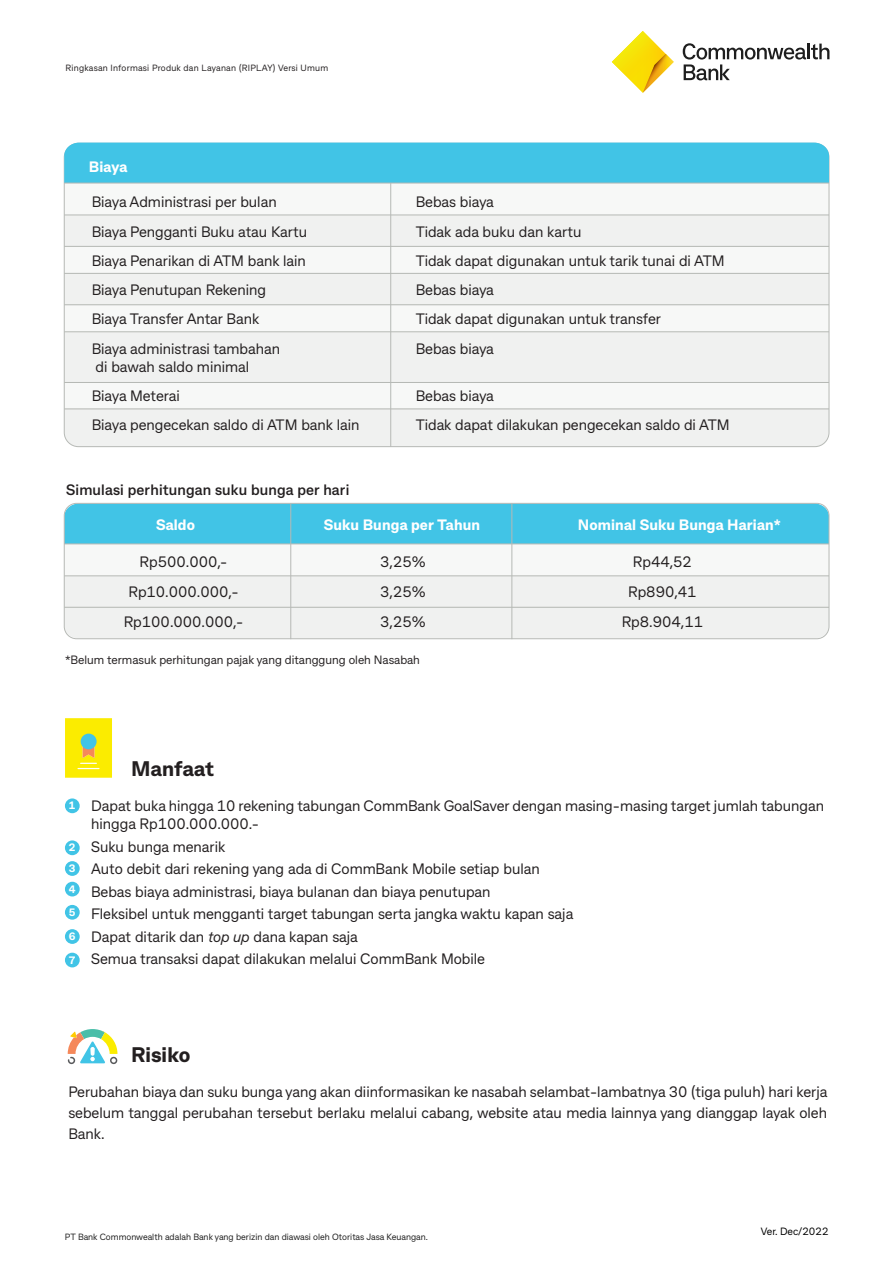
<style>
.page{position:relative;width:893px;height:1263px;background:#fff}
.page>*{position:absolute;margin:0;border:0;box-sizing:border-box;transform-origin:0 0}
.t1{font:800 21px "CBA Beacon Sans";letter-spacing:.005em;color:#231f20}
.t2{font:15px/30px "CBA Beacon Sans";color:#231f20}
.t3{font:800 15px "CBA Beacon Sans";letter-spacing:.01em;color:#fff}
.t4{font:700 15px "CBA Beacon Sans";letter-spacing:.01em;color:#231f20}
.t5{font:12px "CBA Beacon Sans";color:#231f20}
.t6{font:800 10.65px/20.7px "CBA Beacon Sans";color:#fff;text-align:justify}
.t7{font:10.5px "CBA Beacon Sans";color:#000}
.t8{font:9px "CBA Beacon Sans";color:#1e1e1e}
.t9{font:9px "CBA Beacon Sans";letter-spacing:.025em;color:#231f20}
.s1{font-style:italic}
</style>
<div class="page">
<div style="left:65px;top:798px;width:15px;height:15px;background:#41c4e6;border-radius:50%"></div>
<svg style="left:683px;top:43px;width:146px;height:37px"></svg>
<svg style="left:612px;top:31px;width:62px;height:62px"></svg>
<div style="left:65px;top:840px;width:15px;height:15px;background:#41c4e6;border-radius:50%"></div>
<div style="left:65px;top:861px;width:15px;height:15px;background:#41c4e6;border-radius:50%"></div>
<div style="left:65px;top:882px;width:15px;height:14px;background:#41c4e6;border-radius:50%"></div>
<div style="left:65px;top:905px;width:15px;height:15px;background:#41c4e6;border-radius:50%"></div>
<div style="left:65px;top:929px;width:15px;height:15px;background:#41c4e6;border-radius:50%"></div>
<div style="left:65px;top:953px;width:15px;height:14px;background:#41c4e6;border-radius:50%"></div>
<svg style="left:68px;top:1029px;width:49px;height:35px"></svg>
<svg style="left:65px;top:718px;width:47px;height:60px;background:#ede619"></svg>
<div style="left:64px;top:410px;width:765px;height:37px;background:#f0f1f0"></div>
<div style="left:64px;top:183px;width:765px;height:32px;background:#f7f8f7"></div>
<div style="left:64px;top:215px;width:765px;height:31px;background:#f0f1f0"></div>
<div style="left:64px;top:273px;width:765px;height:32px;background:#f0f1f0"></div>
<div style="left:64px;top:332px;width:765px;height:50px;background:#f0f1f0"></div>
<div style="left:64px;top:246px;width:765px;height:27px;background:#f7f8f7"></div>
<div style="left:64px;top:382px;width:765px;height:27px;background:#f7f8f7"></div>
<div style="left:64px;top:305px;width:765px;height:27px;background:#f7f8f7"></div>
<div style="left:64px;top:143px;width:765px;height:40px;background:#41c4e6"></div>
<hr style="left:64px;top:215px;width:765px;height:1px;background:#b6b9b5">
<hr style="left:64px;top:183px;width:765px;height:1px;background:#b6b9b5">
<hr style="left:64px;top:246px;width:765px;height:1px;background:#b6b9b5">
<hr style="left:64px;top:273px;width:765px;height:1px;background:#b6b9b5">
<hr style="left:64px;top:304px;width:765px;height:1px;background:#b6b9b5">
<hr style="left:64px;top:331px;width:765px;height:1px;background:#b6b9b5">
<hr style="left:64px;top:382px;width:765px;height:1px;background:#b6b9b5">
<hr style="left:64px;top:409px;width:765px;height:1px;background:#b6b9b5">
<hr style="left:390px;top:183px;width:1px;height:264px;background:#b6b9b5">
<div style="left:64px;top:576px;width:765px;height:31px;background:#f0f1f0"></div>
<div style="left:64px;top:608px;width:765px;height:30px;background:#f0f1f0"></div>
<div style="left:64px;top:544px;width:765px;height:32px;background:#f7f8f7"></div>
<div style="left:64px;top:503px;width:765px;height:41px;background:#41c4e6"></div>
<hr style="left:64px;top:576px;width:765px;height:1px;background:#b6b9b5">
<hr style="left:64px;top:544px;width:765px;height:1px;background:#b6b9b5">
<hr style="left:64px;top:607px;width:765px;height:1px;background:#b6b9b5">
<hr style="left:291px;top:503px;width:1px;height:136px;background:#b6b9b5">
<hr style="left:512px;top:503px;width:1px;height:136px;background:#b6b9b5">
<div style="left:64px;top:503px;width:765px;height:136px;border:1px solid #b6b9b5;border-radius:12px"></div>
<p class="t9" style="left:66px;top:62px;width:264px">Ringkasan Informasi Produk dan Layanan (RIPLAY) Versi Umum</p>
<p class="t3" style="left:89px;top:157px;width:40px">Biaya</p>
<p class="t2" style="left:92px;top:186px;width:186px">Biaya Administrasi per bulan</p>
<p class="t2" style="left:416px;top:186px;width:80px">Bebas biaya</p>
<p class="t2" style="left:92px;top:216px;width:217px">Biaya Pengganti Buku atau Kartu</p>
<p class="t2" style="left:416px;top:216px;width:167px">Tidak ada buku dan kartu</p>
<p class="t2" style="left:92px;top:245px;width:216px">Biaya Penarikan di ATM bank lain</p>
<p class="t2" style="left:416px;top:245px;width:310px">Tidak dapat digunakan untuk tarik tunai di ATM</p>
<p class="t2" style="left:92px;top:274px;width:176px">Biaya Penutupan Rekening</p>
<p class="t2" style="left:416px;top:274px;width:80px">Bebas biaya</p>
<p class="t2" style="left:92px;top:303px;width:169px">Biaya Transfer Antar Bank</p>
<p class="t2" style="left:416px;top:303px;width:247px">Tidak dapat digunakan untuk transfer</p>
<p class="t2" style="left:92px;top:333px;width:190px">Biaya administrasi tambahan</p>
<p class="t2" style="left:416px;top:333px;width:80px">Bebas biaya</p>
<p class="t2" style="left:92px;top:351px;width:159px;line-height:29.2px">di bawah saldo minimal<br>Biaya Meterai</p>
<p class="t2" style="left:416px;top:380px;width:80px">Bebas biaya</p>
<p class="t2" style="left:92px;top:409px;width:269px">Biaya pengecekan saldo di ATM bank lain</p>
<p class="t2" style="left:416px;top:409px;width:315px">Tidak dapat dilakukan pengecekan saldo di ATM</p>
<p class="t4" style="left:66px;top:479px;width:285px">Simulasi perhitungan suku bunga per hari</p>
<p class="t3" style="left:156px;top:515px;width:41px">Saldo</p>
<p class="t3" style="left:324px;top:515px;width:158px">Suku Bunga per Tahun</p>
<p class="t3" style="left:578px;top:515px;width:204px">Nominal Suku Bunga Harian*</p>
<p class="t2" style="left:124px;top:546px;width:121px;text-align:center">Rp500.000,-<br>Rp10.000.000,-<br>Rp100.000.000,-</p>
<p class="t2" style="left:380px;top:546px;width:47px;text-align:justify">3,25% 3,25% 3,25%</p>
<p class="t2" style="left:622px;top:546px;width:83px;text-align:center">Rp44,52<br>Rp890,41<br>Rp8.904,11</p>
<p class="t5" style="left:65px;top:651px;width:356px">*Belum termasuk perhitungan pajak yang ditanggung oleh Nasabah</p>
<p class="t6" style="left:69px;top:795px;width:8px">1</p>
<p class="t6" style="left:69px;top:837px;width:8px">2<br>3<br>4</p>
<p class="t6" style="left:69px;top:901px;width:8px">5</p>
<p class="t6" style="left:69px;top:926px;width:8px">6</p>
<p class="t6" style="left:69px;top:949px;width:8px">7</p>
<h1 class="t1" style="left:131px;top:755px;width:84px">Manfaat</h1>
<p class="t2" style="left:91px;top:796px;width:734px;line-height:18px">Dapat buka hingga 10 rekening tabungan CommBank GoalSaver dengan masing-masing target jumlah tabungan hingga Rp100.000.000.-</p>
<p class="t2" style="left:91px;top:835px;width:484px;line-height:22.5px">Suku bunga menarik<br>Auto debit dari rekening yang ada di CommBank Mobile setiap bulan Bebas biaya administrasi, biaya bulanan dan biaya penutupan<br>Fleksibel untuk mengganti target tabungan serta jangka waktu kapan saja Dapat ditarik dan <span class="s1">top up</span> dana kapan saja<br>Semua transaksi dapat dilakukan melalui CommBank Mobile</p>
<h1 class="t1" style="left:131px;top:1040px;width:61px">Risiko</h1>
<p class="t2" style="left:68px;top:1081px;width:760px;line-height:21px;text-align:justify">Perubahan biaya dan suku bunga yang akan diinformasikan ke nasabah selambat-lambatnya 30 (tiga puluh) hari kerja sebelum tanggal perubahan tersebut berlaku melalui cabang, website atau media lainnya yang dianggap layak oleh Bank.</p>
<p class="t8" style="left:65px;top:1230px;width:365px">PT Bank Commonwealth adalah Bank yang berizin dan diawasi oleh Otoritas Jasa Keuangan.</p>
<p class="t7" style="left:761px;top:1225px;width:69px">Ver. Dec/2022</p>
</div>
